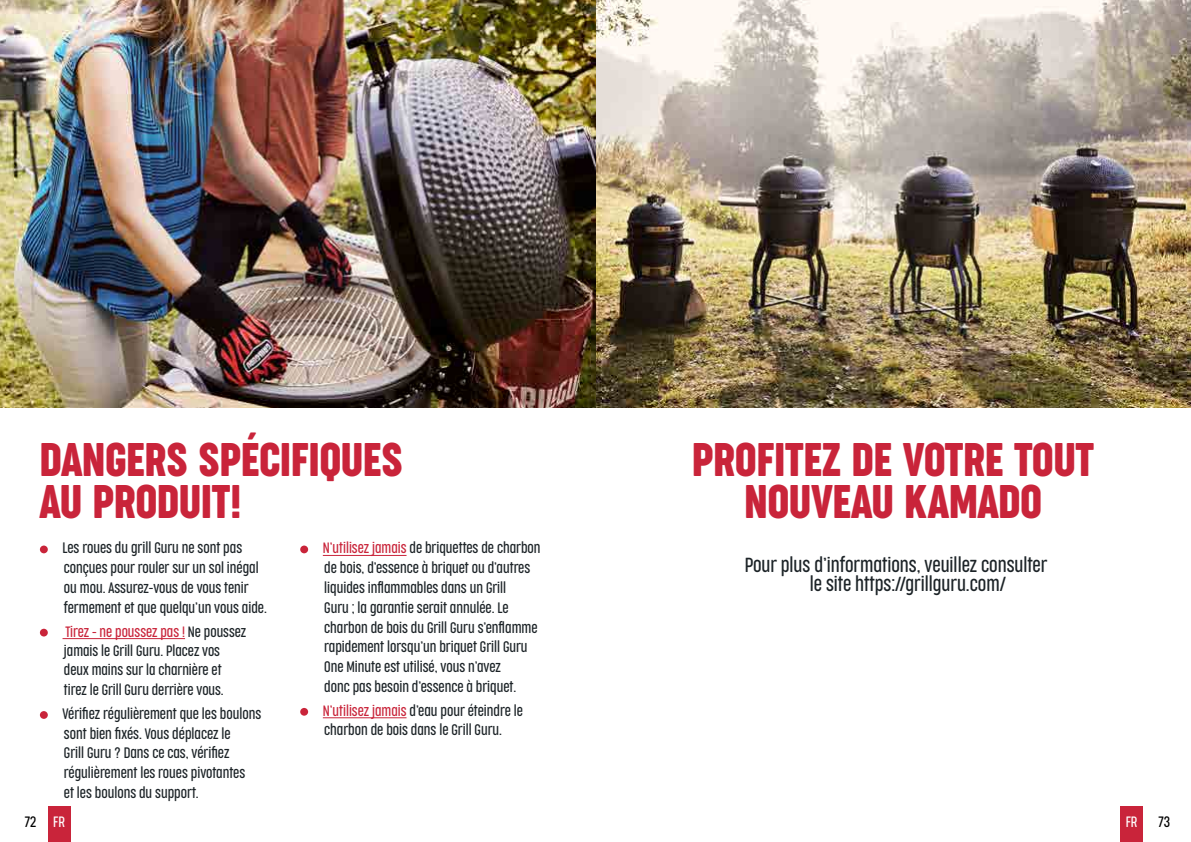
<style>
.page{position:relative;width:1191px;height:842px;background:#fff}
.page>*{position:absolute;margin:0;border:0;box-sizing:border-box;transform-origin:0 0}
.t1{font:44.4px/41.6px "Cocogoose Compressed";color:#c9243a;text-align:center}
.t2{font:300 19px/19px "Cocogoose Compressed";color:#1c2327}
.t3{font:300 14.1px/19.8px "Cocogoose Compressed";color:#1c2327}
.t4{font:300 14px/19.5px "Cocogoose Compressed";color:#1c2327}
.t5{font:300 14px "Cocogoose Compressed";color:#000}
.t6{font:300 14px "Cocogoose Compressed";color:#fff}
.s1{color:#c9243a}
.s2{font-size:14px;color:#c9243a}
.s3{color:#fff}
</style>
<div class="page">
<div style="left:48px;top:806px;width:23px;height:36px;background:#c9243a"></div>
<div style="left:1120px;top:806px;width:22px;height:36px;background:#c9243a"></div>
<img style="left:0;top:0;width:1191px;height:408px">
<hr style="left:63px;top:638px;width:122px;height:1px;background:#c9243a">
<div style="left:40px;top:545px;width:8px;height:8px;background:#c9243a;border-radius:50%"></div>
<div style="left:40px;top:629px;width:8px;height:7px;background:#c9243a;border-radius:50%"></div>
<div style="left:40px;top:711px;width:8px;height:8px;background:#c9243a;border-radius:50%"></div>
<hr style="left:323px;top:555px;width:83px;height:1px;background:#c9243a">
<hr style="left:323px;top:717px;width:83px;height:1px;background:#c9243a">
<div style="left:300px;top:545px;width:8px;height:8px;background:#c9243a;border-radius:50%"></div>
<div style="left:300px;top:708px;width:8px;height:8px;background:#c9243a;border-radius:50%"></div>
<h1 class="t1" style="left:40px;top:439px;width:364px;text-align:left">DANGERS SPÉCIFIQUES<br>AU PRODUIT!</h1>
<p class="t3" style="left:63px;top:538px;width:206px">Les roues du grill Guru ne sont pas conçues pour rouler sur un sol inégal ou mou. Assurez-vous de vous tenir fermement et que quelqu’un vous aide.</p>
<p class="t4" style="left:64px;top:621px;width:184px"><span class="s1">Tirez - ne poussez pas !</span> Ne poussez jamais le Grill Guru. Placez vos deux mains sur la charnière et tirez le Grill Guru derrière vous.</p>
<p class="t3" style="left:63px;top:704px;width:200px">Vérifiez régulièrement que les boulons sont bien fixés. Vous déplacez le<br>Grill Guru ? Dans ce cas, vérifiez régulièrement les roues pivotantes<br>et les boulons du support.</p>
<p class="t3" style="left:323px;top:538px;width:219px"><span class="s2">N’utilisez jamais</span> de briquettes de charbon de bois, d’essence à briquet ou d’autres liquides inflammables dans un Grill<br>Guru ; la garantie serait annulée. Le charbon de bois du Grill Guru s’enflamme rapidement lorsqu’un briquet Grill Guru One Minute est utilisé, vous n’avez<br>donc pas besoin d’essence à briquet.</p>
<p class="t3" style="left:323px;top:700px;width:202px"><span class="s2">N’utilisez jamais</span> d’eau pour éteindre le charbon de bois dans le Grill Guru.</p>
<h1 class="t1" style="left:692px;top:439px;width:403px">PROFITEZ DE VOTRE TOUT<br>NOUVEAU KAMADO</h1>
<h2 class="t2" style="left:809px;top:555px;width:239px;text-indent:-65px">Pour plus d’informations, veuillez consulter le site https://grillguru.com/</h2>
<p class="t5" style="left:25px;top:812px;width:42px">72 <span class="s3">FR</span></p>
<p class="t6" style="left:1125px;top:812px;width:13px">FR</p>
<p class="t5" style="left:1158px;top:812px;width:13px">73</p>
</div>
